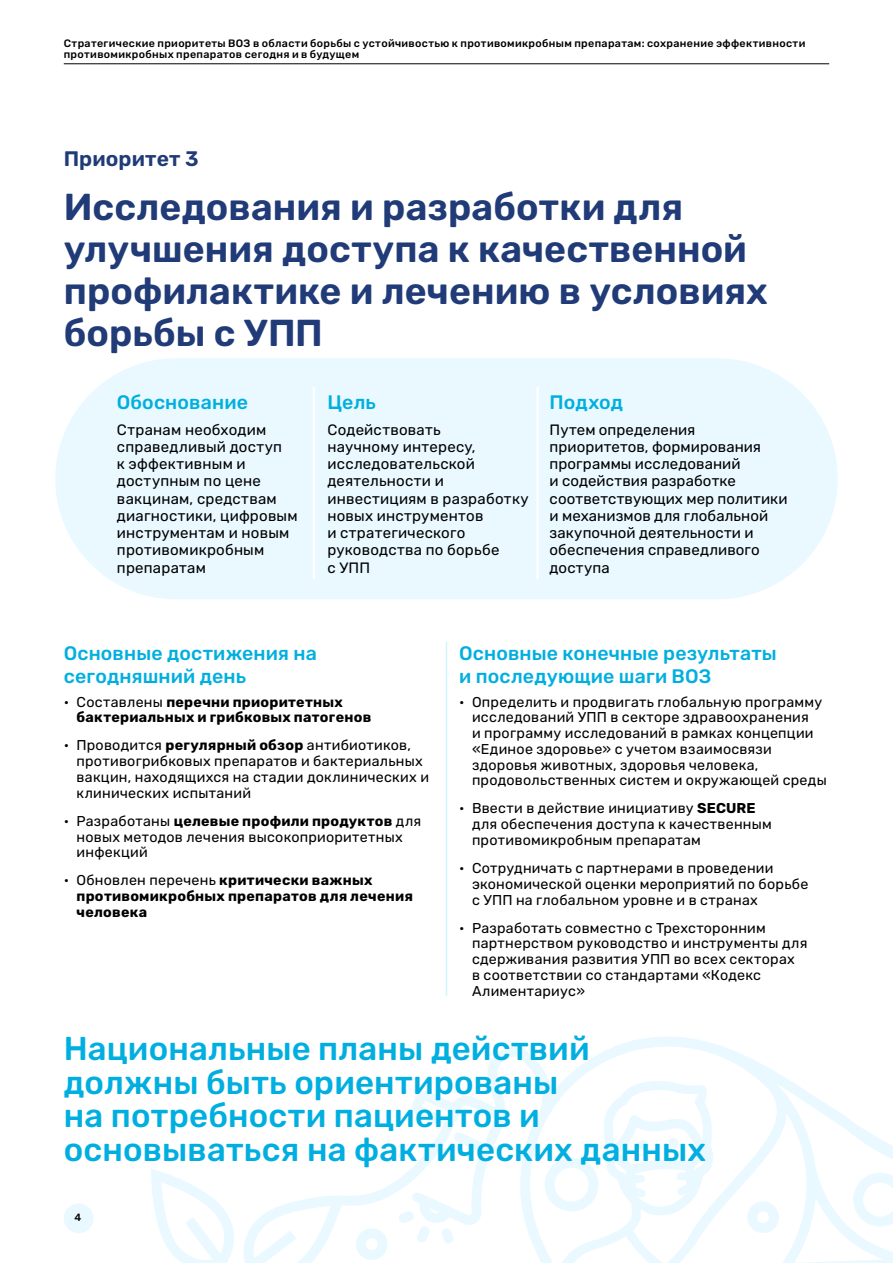
<style>
.page{position:relative;width:893px;height:1263px;background:#fff}
.page>*{position:absolute;margin:0;border:0;box-sizing:border-box;transform-origin:0 0}
.Box_heading{font:600 37.5px/42px "Rubik";color:#203b77}
.Pull_quote{font:500 33px/33.8px "Rubik";letter-spacing:.005em;color:#00afe0}
.Box_heading-2{font:600 21px "Rubik";letter-spacing:.005em;color:#203b77}
.Heading_level_2{font:500 19.5px/22.5px "Rubik";letter-spacing:.005em;color:#00afe0}
.Body_copy{font:15px/17.2px "Rubik";letter-spacing:.015em;color:#000}
.t1{font:14.25px/15.8px "Rubik";letter-spacing:.015em;color:#000}
.t2{font:700 14.25px/15.8px "Rubik";letter-spacing:.02em;color:#000}
.t3{font:500 10.8px/10.5px "Rubik";letter-spacing:.03em;color:#000}
.t4{font:500 10.5px "Rubik";color:#000}
.s1{font-weight:400}
.s2{font-weight:700}
</style>
<div class="page">
<svg style="left:151px;top:1037px;width:742px;height:226px"></svg>
<svg style="left:610px;top:1166px;width:5px;height:3px"></svg>
<svg style="left:745px;top:1199px;width:36px;height:36px"></svg>
<svg style="left:354px;top:1226px;width:36px;height:36px"></svg>
<hr style="left:446px;top:642px;width:1px;height:354px;background:#d3f4ff">
<div style="left:55px;top:358px;width:783px;height:241px;background:#e9f9ff"></div>
<hr style="left:313px;top:387px;width:2px;height:192px;background:#fff">
<hr style="left:536px;top:387px;width:3px;height:192px;background:#fff">
<hr style="left:64px;top:64px;width:765px;height:1px;background:#000">
<div style="left:64px;top:1203px;width:30px;height:30px;background:#e9f9ff;border-radius:50%"></div>
<p class="t3" style="left:64px;top:39px;width:743px">Стратегические приоритеты ВОЗ в области борьбы с устойчивостью к противомикробным препаратам: сохранение эффективности противомикробных препаратов сегодня и в будущем</p>
<p class="Box_heading-2" style="left:64px;top:147px;width:136px">Приоритет 3</p>
<p class="Box_heading" style="left:64px;top:187px;width:705px">Исследования и разработки для улучшения доступа к качественной профилактике и лечению в условиях борьбы с УПП</p>
<p class="Heading_level_2" style="left:117px;top:392px;width:133px">Обоснование</p>
<p class="Body_copy" style="left:117px;top:421px;width:182px">Странам необходим справедливый доступ<br>к эффективным и доступным по цене вакцинам, средствам диагностики, цифровым инструментам и новым противомикробным препаратам</p>
<p class="Heading_level_2" style="left:327px;top:392px;width:50px">Цель</p>
<p class="Body_copy" style="left:327px;top:421px;width:203px">Содействовать<br>научному интересу, исследовательской деятельности и инвестициям в разработку новых инструментов<br>и стратегического руководства по борьбе<br>с УПП</p>
<p class="Heading_level_2" style="left:550px;top:392px;width:75px">Подход</p>
<p class="Body_copy" style="left:550px;top:421px;width:239px">Путем определения приоритетов, формирования программы исследований<br>и содействия разработке соответствующих мер политики и механизмов для глобальной закупочной деятельности и обеспечения справедливого доступа</p>
<p class="Heading_level_2" style="left:64px;top:642px;width:255px">Основные достижения на сегодняшний день</p>
<p class="t2" style="left:77px;top:694px;width:296px;text-indent:-13px"><span class="s1">• Составлены</span> перечни приоритетных бактериальных и грибковых патогенов</p>
<p class="t1" style="left:77px;top:738px;width:354px;text-indent:-13px">• Проводится <span class="s2">регулярный обзор</span> антибиотиков, противогрибковых препаратов и бактериальных вакцин, находящихся на стадии доклинических и клинических испытаний</p>
<p class="t1" style="left:77px;top:813px;width:346px;text-indent:-13px">• Разработаны <span class="s2">целевые профили продуктов</span> для новых методов лечения высокоприоритетных инфекций</p>
<p class="t2" style="left:77px;top:873px;width:338px;text-indent:-13px"><span class="s1">• Обновлен перечень</span> критически важных противомикробных препаратов для лечения человека</p>
<p class="Heading_level_2" style="left:459px;top:642px;width:319px">Основные конечные результаты и последующие шаги ВОЗ</p>
<p class="t1" style="left:472px;top:694px;width:356px;text-indent:-13px">• Определить и продвигать глобальную программу исследований УПП в секторе здравоохранения<br>и программу исследований в рамках концепции «Единое здоровье» с учетом взаимосвязи здоровья животных, здоровья человека, продовольственных систем и окружающей среды</p>
<p class="t1" style="left:472px;top:801px;width:301px;text-indent:-13px">• Ввести в действие инициативу <span class="s2">SECURE </span>для обеспечения доступа к качественным противомикробным препаратам</p>
<p class="t1" style="left:472px;top:861px;width:338px;text-indent:-13px">• Сотрудничать с партнерами в проведении экономической оценки мероприятий по борьбе с УПП на глобальном уровне и в странах</p>
<p class="t1" style="left:472px;top:920px;width:337px;text-indent:-13px">• Разработать совместно с Трехсторонним партнерством руководство и инструменты для сдерживания развития УПП во всех секторах<br>в соответствии со стандартами «Кодекс Алиментариус»</p>
<p class="Pull_quote" style="left:64px;top:1032px;width:644px">Национальные планы действий должны быть ориентированы<br>на потребности пациентов и основываться на фактических данных</p>
<p class="t4" style="left:75px;top:1212px;width:8px">4</p>
</div>
